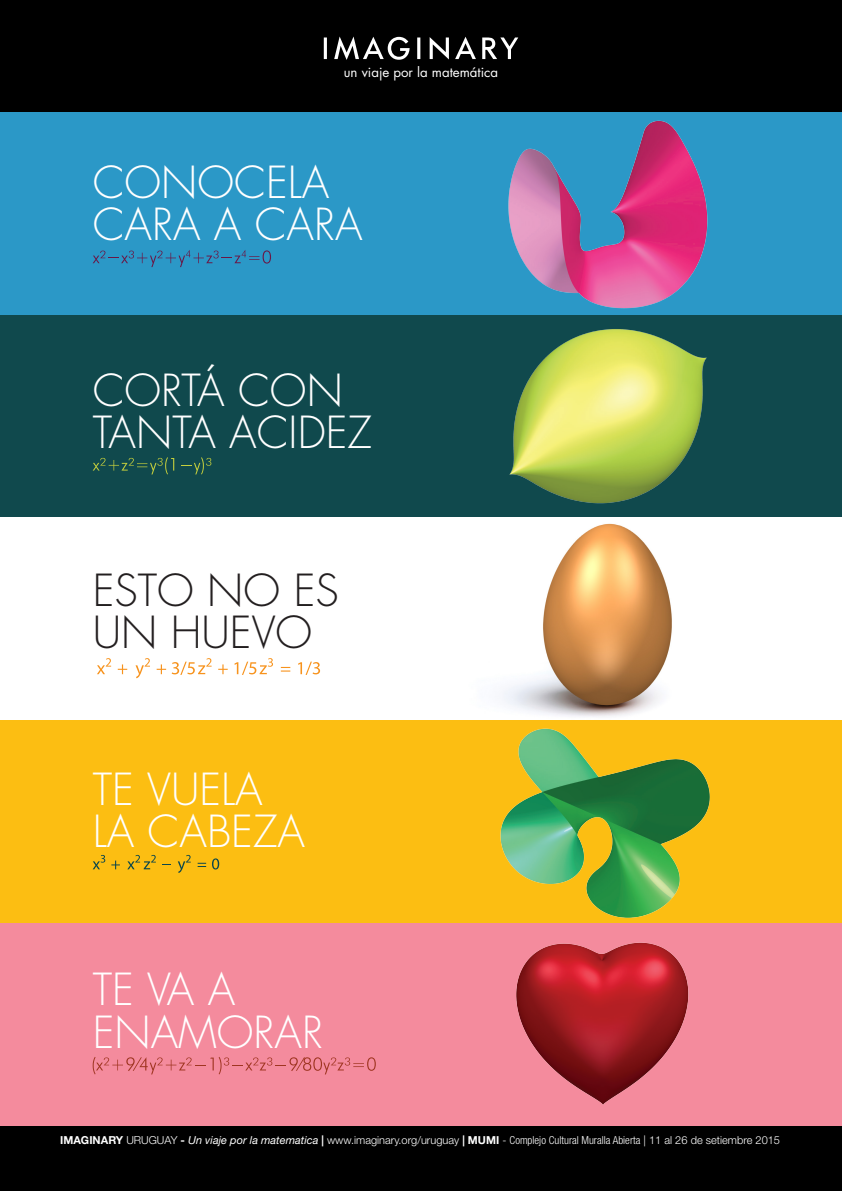
<style>
.page{position:relative;width:842px;height:1191px;background:#fff}
.page>*{position:absolute;margin:0;border:0;box-sizing:border-box;transform-origin:0 0}
.t1{font:300 43px/42.3px "Futura Std";color:#fff}
.t2{font:300 43px/42.3px "Futura Std";color:#231f20}
.t3{font:13.3px "Futura Std";color:#fff}
.t4{font:300 11px "Helvetica Neue LT Std";color:#fff}
.s1{font-weight:700}
.s2{font-weight:400;font-style:italic}
.s3{font-stretch:condensed}
</style>
<div class="page">
<div style="left:0;top:314px;width:842px;height:203px;background:#10494d"></div>
<div style="left:0;top:112px;width:842px;height:202px;background:#2b98c7"></div>
<div style="left:0;top:0;width:842px;height:112px;background:#000"></div>
<div style="left:0;top:1125px;width:842px;height:66px;background:#000"></div>
<div style="left:0;top:720px;width:842px;height:202px;background:#fcbe12"></div>
<div style="left:0;top:922px;width:842px;height:203px;background:#f48b9d"></div>
<svg style="left:324px;top:36px;width:194px;height:24px"></svg>
<img style="left:503px;top:523px;width:169px;height:194px">
<svg style="left:97px;top:658px;width:14px;height:16px"></svg>
<svg style="left:118px;top:664px;width:9px;height:10px"></svg>
<svg style="left:136px;top:658px;width:14px;height:20px"></svg>
<svg style="left:157px;top:664px;width:9px;height:10px"></svg>
<svg style="left:172px;top:658px;width:40px;height:17px"></svg>
<svg style="left:218px;top:664px;width:10px;height:10px"></svg>
<svg style="left:234px;top:658px;width:39px;height:17px"></svg>
<svg style="left:281px;top:667px;width:9px;height:4px"></svg>
<svg style="left:298px;top:661px;width:22px;height:14px"></svg>
<img style="left:417px;top:314px;width:383px;height:190px">
<svg style="left:93px;top:457px;width:81px;height:17px"></svg>
<svg style="left:181px;top:457px;width:30px;height:17px"></svg>
<img style="left:508px;top:120px;width:200px;height:189px">
<svg style="left:93px;top:250px;width:178px;height:17px"></svg>
<img style="left:500px;top:728px;width:210px;height:190px">
<svg style="left:93px;top:855px;width:12px;height:14px"></svg>
<svg style="left:111px;top:860px;width:9px;height:9px"></svg>
<svg style="left:127px;top:855px;width:29px;height:14px"></svg>
<svg style="left:178px;top:855px;width:13px;height:18px"></svg>
<svg style="left:198px;top:862px;width:8px;height:5px"></svg>
<svg style="left:212px;top:858px;width:7px;height:11px"></svg>
<img style="left:478px;top:922px;width:249px;height:183px">
<svg style="left:93px;top:1057px;width:283px;height:17px"></svg>
<p class="t3" style="left:344px;top:63px;width:156px">un viaje por la matemática</p>
<h1 class="t1" style="left:93px;top:163px;width:272px">CONOCELA<br>CARA A CARA</h1>
<h1 class="t1" style="left:93px;top:370px;width:281px">CORTÁ CON<br>TANTA ACIDEZ</h1>
<h1 class="t2" style="left:93px;top:570px;width:248px">ESTO NO ES<br>UN HUEVO</h1>
<h1 class="t1" style="left:93px;top:769px;width:214px">TE VUELA<br>LA CABEZA</h1>
<h1 class="t1" style="left:93px;top:969px;width:232px">TE VA A<br>ENAMORAR</h1>
<p class="t4" style="left:60px;top:1133px;width:721px"><span class="s1">IMAGINARY</span> URUGUAY <span class="s1">-</span> <span class="s2">Un viaje por la matematica</span> <span class="s1">|</span> www.imaginary.org/uruguay <span class="s1">| MUMI</span> - <span class="s3">Complejo Cultural Muralla Abierta</span> | 11 al 26 de setiembre 2015</p>
</div>
